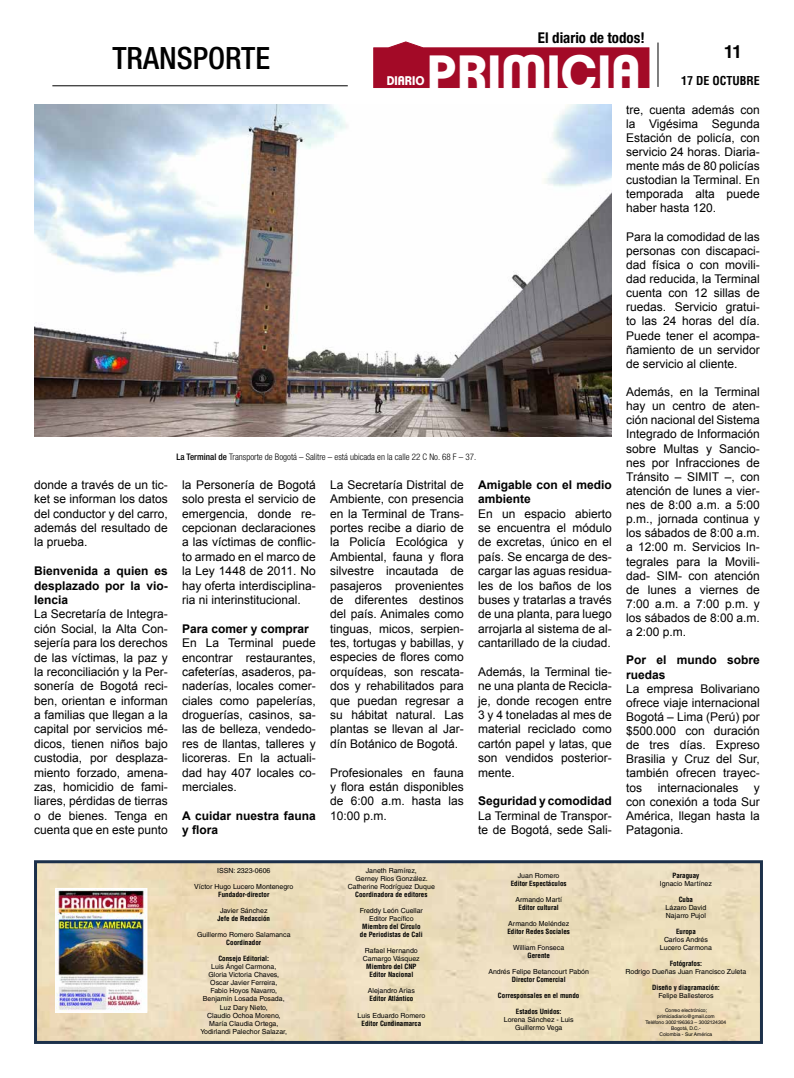
<style>
.page{position:relative;width:794px;height:1078px;background:#fff}
.page>*{position:absolute;margin:0;border:0;box-sizing:border-box;transform-origin:0 0}
.t1{font:700 49.4px "Clemente P Dam";color:#fff}
.t2{font:500 condensed 30.7px "Helvetica Neue LT Std";color:#000}
.t3{font:700 18px "Helvetica LT Std";color:#000}
.t4{font:700 condensed 14.9px "Helvetica Neue LT Std";color:#000}
.t5{font:700 12.2px "Clemente P Dam";color:#fff;scale:.96 1}
.t6{font:12px/14.4px "Arial";color:#000;text-align:justify}
.t7{font:700 12px/14.4px "Arial";color:#000}
.t8{font:700 condensed 12px "Helvetica LT Std";color:#000}
.t9{font:300 condensed 9px "Helvetica Neue LT Std";color:#000}
.t10{font:7px/8px "Helvetica LT Std";color:#000;text-align:center}
.t11{font:700 condensed 7px/8px "Helvetica LT Std";color:#000;text-align:center}
.t12{font:5px/6px "Helvetica LT Std";color:#000;text-align:center}
.s1{color:#fff}
.s2{font-weight:500}
</style>
<div class="page">
<hr style="left:657px;top:43px;width:1px;height:44px;background:#000">
<hr style="left:52px;top:85px;width:296px;height:1px;background:#000">
<div style="left:34px;top:860px;width:729px;height:183px;border:3px solid #1c304a"></div>
<img style="left:57px;top:889px;width:88px;height:121px">
<div style="left:55px;top:887px;width:92px;height:125px;border:1px solid #fff"></div>
<img style="left:34px;top:105px;width:578px;height:332px">
<svg style="left:373px;top:42px;width:276px;height:46px;background:#ad243e"></svg>
<h2 class="t2" style="left:112px;top:40px;width:159px">TRANSPORTE</h2>
<p class="t4" style="left:538px;top:29px;width:113px">El diario de todos!<span class="s1">!</span></p>
<h1 class="t1" style="left:427px;top:43px;width:215px">PRIMICIA</h1>
<p class="t5" style="left:387px;top:73px;width:41px">DIARIO</p>
<h3 class="t3" style="left:724px;top:41px;width:20px">11</h3>
<p class="t8" style="left:681px;top:73px;width:80px">17 DE OCTUBRE</p>
<p class="t6" style="left:34px;top:477px;width:135px">donde a través de un tic&shy;ket se informan los datos del conductor y del carro, además del resultado de la prueba.</p>
<p class="t7" style="left:34px;top:564px;width:135px;text-align:justify">Bienvenida a quien es desplazado por la vio&shy;lencia</p>
<p class="t6" style="left:34px;top:607px;width:135px">La Secretaría de Integra&shy;ción Social, la Alta Con&shy;sejería para los derechos de las víctimas, la paz y la reconciliación y la Per&shy;sonería de Bogotá reci&shy;ben, orientan e informan a familias que llegan a la capital por servicios mé&shy;dicos, tienen niños bajo custodia, por desplaza&shy;miento forzado, amena&shy;zas, homicidio de fami&shy;liares, pérdidas de tierras o de bienes. Tenga en cuenta que en este punto</p>
<p class="t9" style="left:177px;top:451px;width:301px"><span class="s2">La Terminal de</span> Transporte de Bogotá – Salitre – está ubicada en la calle 22 C No. 68 F – 37.</p>
<p class="t6" style="left:182px;top:477px;width:135px">la Personería de Bogotá solo presta el servicio de emergencia, donde re&shy;cepcionan declaraciones a las víctimas de conflic&shy;to armado en el marco de la Ley 1448 de 2011. No hay oferta interdisciplina&shy;ria ni interinstitucional.</p>
<p class="t7" style="left:182px;top:621px;width:128px">Para comer y comprar</p>
<p class="t6" style="left:182px;top:635px;width:135px">En La Terminal puede encontrar restaurantes, cafeterías, asaderos, pa&shy;naderías, locales comer&shy;ciales como papelerías, droguerías, casinos, sa&shy;las de belleza, vendedo&shy;res de llantas, talleres y licoreras. En la actuali&shy;dad hay 407 locales co&shy;merciales.</p>
<p class="t7" style="left:182px;top:808px;width:135px">A cuidar nuestra fauna y flora</p>
<p class="t6" style="left:330px;top:477px;width:135px">La Secretaría Distrital de Ambiente, con presencia en la Terminal de Trans&shy;portes recibe a diario de la Policía Ecológica y Ambiental, fauna y flora silvestre incautada de pasajeros provenientes de diferentes destinos del país. Animales como tinguas, micos, serpien&shy;tes, tortugas y babillas, y especies de flores como orquídeas, son rescata&shy;dos y rehabilitados para que puedan regresar a su hábitat natural. Las plantas se llevan al Jar&shy;dín Botánico de Bogotá.</p>
<p class="t6" style="left:330px;top:765px;width:135px">Profesionales en fauna y flora están disponibles de 6:00 a.m. hasta las 10:00 p.m.</p>
<p class="t7" style="left:478px;top:477px;width:135px">Amigable con el medio ambiente</p>
<p class="t6" style="left:478px;top:506px;width:135px">En un espacio abierto se encuentra el módulo de excretas, único en el país. Se encarga de des&shy;cargar las aguas residua&shy;les de los baños de los buses y tratarlas a través de una planta, para luego arrojarla al sistema de al&shy;cantarillado de la ciudad.</p>
<p class="t6" style="left:478px;top:664px;width:135px">Además, la Terminal tie&shy;ne una planta de Recicla&shy;je, donde recogen entre 3 y 4 toneladas al mes de material reciclado como cartón papel y latas, que son vendidos posterior&shy;mente.</p>
<p class="t7" style="left:478px;top:794px;width:135px">Seguridad y comodidad</p>
<p class="t6" style="left:478px;top:808px;width:135px">La Terminal de Transpor&shy;te de Bogotá, sede Sali-</p>
<p class="t10" style="left:217px;top:866px;width:55px">ISSN: 2323-0606</p>
<p class="t10" style="left:194px;top:882px;width:100px">Víctor Hugo Lucero Montenegro</p>
<p class="t11" style="left:218px;top:890px;width:53px">Fundador-director</p>
<p class="t10" style="left:220px;top:906px;width:49px">Javier Sánchez</p>
<p class="t11" style="left:217px;top:914px;width:54px">Jefe de Redacción</p>
<p class="t10" style="left:197px;top:930px;width:95px">Guillermo Romero Salamanca</p>
<p class="t11" style="left:226px;top:938px;width:37px">Coordinador</p>
<p class="t11" style="left:218px;top:954px;width:52px">Consejo Editorial:</p>
<p class="t10" style="left:200px;top:962px;width:88px">Luis Ángel Carmona,<br>Gloria Victoria Chaves,<br>Oscar Javier Ferreira,<br>Fabio Hoyos Navarro,<br>Benjamín Losada Posada,<br>Luz Dary Nieto,<br>Claudio Ochoa Moreno,<br>María Claudia Ortega,<br>Yodirlandi Palechor Salazar,</p>
<p class="t10" style="left:348px;top:866px;width:88px">Janeth Ramírez,<br>Gerney Rios González.<br>Catherine Rodríguez Duque</p>
<p class="t11" style="left:355px;top:890px;width:74px">Coordinadora de editores</p>
<p class="t10" style="left:360px;top:906px;width:64px">Freddy León Cuellar<br>Editor Pacífico</p>
<p class="t11" style="left:360px;top:922px;width:64px">Miembro del Círculo de Periodistas de Cali</p>
<p class="t10" style="left:363px;top:946px;width:58px;text-align:left">Rafael Hernando<br>Camargo Vásquez</p>
<p class="t11" style="left:366px;top:962px;width:52px">Miembro del CNP<br>Editor Nacional</p>
<p class="t10" style="left:368px;top:986px;width:49px">Alejandro Arias</p>
<p class="t11" style="left:369px;top:994px;width:45px">Editor Atlántico</p>
<p class="t10" style="left:357px;top:1010px;width:69px">Luis Eduardo Romero</p>
<p class="t11" style="left:361px;top:1018px;width:61px">Editor Cundinamarca</p>
<p class="t10" style="left:518px;top:871px;width:43px">Juan Romero</p>
<p class="t11" style="left:511px;top:879px;width:57px">Editor Espectáculos</p>
<p class="t10" style="left:515px;top:895px;width:48px">Armando Martí</p>
<p class="t11" style="left:518px;top:903px;width:42px">Editor cultural</p>
<p class="t10" style="left:508px;top:919px;width:62px">Armando Meléndez</p>
<p class="t11" style="left:507px;top:927px;width:64px">Editor Redes Sociales</p>
<p class="t10" style="left:513px;top:943px;width:52px">William Fonseca</p>
<p class="t11" style="left:527px;top:951px;width:24px">Gerente</p>
<p class="t10" style="left:488px;top:967px;width:102px">Andrés Felipe Betancourt Pabón</p>
<p class="t11" style="left:512px;top:975px;width:55px">Director Comercial</p>
<p class="t11" style="left:498px;top:991px;width:83px">Corresponsales en el mundo</p>
<p class="t11" style="left:516px;top:1007px;width:47px">Estados Unidos:</p>
<p class="t10" style="left:504px;top:1015px;width:71px">Lorena Sánchez - Luis<br>Guillermo Vega</p>
<p class="t6" style="left:626px;top:102px;width:135px;line-height:14.1px">tre, cuenta además con la Vigésima Segunda Estación de policía, con servicio 24 horas. Diaria&shy;mente más de 80 policías custodian la Terminal. En temporada alta puede haber hasta 120.</p>
<p class="t6" style="left:626px;top:229px;width:135px;line-height:14.1px">Para la comodidad de las personas con discapaci&shy;dad física o con movili&shy;dad reducida, la Terminal cuenta con 12 sillas de ruedas. Servicio gratui&shy;to las 24 horas del día.<br>Puede tener el acompa&shy;ñamiento de un servidor de servicio al cliente.</p>
<p class="t6" style="left:626px;top:385px;width:135px;line-height:14.1px">Además, en la Terminal hay un centro de aten&shy;ción nacional del Sistema Integrado de Información sobre Multas y Sancio&shy;nes por Infracciones de Tránsito – SIMIT –, con atención de lunes a vier&shy;nes de 8:00 a.m. a 5:00 p.m., jornada continua y los sábados de 8:00 a.m. a 12:00 m. Servicios In&shy;tegrales para la Movili&shy;dad- SIM- con atención de lunes a viernes de 7:00 a.m. a 7:00 p.m. y los sábados de 8:00 a.m. a 2:00 p.m.</p>
<p class="t7" style="left:626px;top:653px;width:135px;line-height:14.1px">Por el mundo sobre ruedas</p>
<p class="t6" style="left:626px;top:681px;width:135px;line-height:14.1px">La empresa Bolivariano ofrece viaje internacional Bogotá – Lima (Perú) por $500.000 con duración de tres días. Expreso Brasilia y Cruz del Sur, también ofrecen trayec&shy;tos</p>
<p class="t6" style="left:657px;top:780px;width:82px">internacionales</p>
<p class="t6" style="left:626px;top:780px;width:135px;line-height:14.1px;text-indent:128px">y con conexión a toda Sur América, llegan hasta la Patagonia.</p>
<p class="t11" style="left:672px;top:871px;width:28px">Paraguay</p>
<p class="t10" style="left:660px;top:879px;width:54px">Ignacio Martínez</p>
<p class="t11" style="left:679px;top:895px;width:16px">Cuba</p>
<p class="t10" style="left:665px;top:903px;width:42px;text-align:left">Lázaro David<br>Najarro Pujol</p>
<p class="t11" style="left:676px;top:927px;width:21px">Europa</p>
<p class="t10" style="left:660px;top:935px;width:53px">Carlos Andrés<br>Lucero Carmona</p>
<p class="t11" style="left:670px;top:959px;width:34px">Fotógrafos:</p>
<p class="t10" style="left:625px;top:967px;width:122px">Rodrigo Dueñas Juan Francisco Zuleta</p>
<p class="t11" style="left:652px;top:983px;width:69px">Diseño y diagramación:</p>
<p class="t10" style="left:658px;top:991px;width:57px">Felipe Ballesteros</p>
<p class="t12" style="left:645px;top:1006px;width:82px">Correo electrónico; primiciadiario@gmail.com<br>Teléfono 3002196363 – 3002124304<br>Bogotá, D.C.-<br>Colombia - Sur América</p>
</div>
